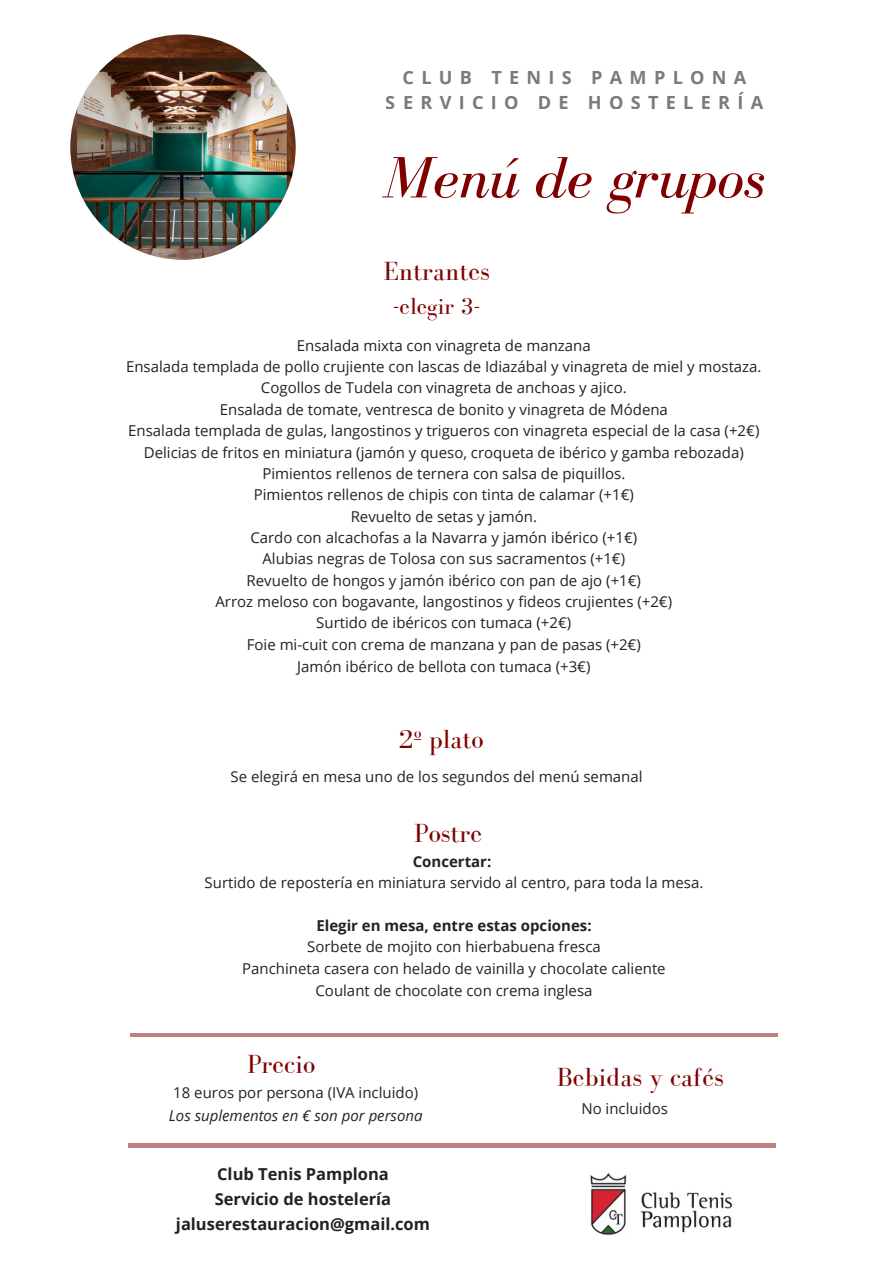
<style>
.page{position:relative;width:893px;height:1264px;background:#fff}
.page>*{position:absolute;margin:0;border:0;box-sizing:border-box;transform-origin:0 0}
.t1{font:italic 60px "Bodoni FLF";color:#800000}
.t2{font:27px "Bodoni FLF";color:#800000}
.t3{font:24px "Bodoni FLF";color:#800000}
.t4{font:700 18.15px/25.2px "Open Sans";letter-spacing:.4em;color:#222;text-align:center}
.t5{font:700 16.5px "Open Sans";color:#222}
.t6{font:15px "Open Sans";color:#222}
.t7{font:700 15px "Open Sans";color:#222}
.t8{font:italic 15px "Open Sans";color:#222}
</style>
<div class="page">
<hr style="left:130px;top:1033px;width:647px;height:3px;background:#800000">
<hr style="left:128px;top:1143px;width:647px;height:4px;background:#bf8080">
<img style="left:590px;top:1172px;width:143px;height:64px">
<img style="left:70px;top:34px;width:226px;height:226px;border-radius:50%">
<p class="t4" style="left:386px;top:64px;width:379px">CLUB TENIS PAMPLONA<br>SERVICIO DE HOSTELERÍA</p>
<p class="t1" style="left:384px;top:145px;width:383px">Menú de grupos</p>
<p class="t2" style="left:383px;top:256px;width:108px">Entrantes</p>
<p class="t3" style="left:393px;top:292px;width:89px">-elegir 3-</p>
<p class="t6" style="left:297px;top:334px;width:295px">Ensalada mixta con vinagreta de manzana</p>
<p class="t6" style="left:126px;top:356px;width:637px">Ensalada templada de pollo crujiente con lascas de Idiazábal y vinagreta de miel y mostaza.</p>
<p class="t6" style="left:261px;top:377px;width:367px">Cogollos de Tudela con vinagreta de anchoas y ajico.</p>
<p class="t6" style="left:220px;top:399px;width:449px">Ensalada de tomate, ventresca de bonito y vinagreta de Módena</p>
<p class="t6" style="left:128px;top:420px;width:632px">Ensalada templada de gulas, langostinos y trigueros con vinagreta especial de la casa (+2€)</p>
<p class="t6" style="left:144px;top:441px;width:601px">Delicias de fritos en miniatura (jamón y queso, croqueta de ibérico y gamba rebozada)</p>
<p class="t6" style="left:262px;top:463px;width:364px">Pimientos rellenos de ternera con salsa de piquillos.</p>
<p class="t6" style="left:254px;top:484px;width:382px">Pimientos rellenos de chipis con tinta de calamar (+1€)</p>
<p class="t6" style="left:350px;top:505px;width:188px">Revuelto de setas y jamón.</p>
<p class="t6" style="left:250px;top:527px;width:388px">Cardo con alcachofas a la Navarra y jamón ibérico (+1€)</p>
<p class="t6" style="left:262px;top:548px;width:364px">Alubias negras de Tolosa con sus sacramentos (+1€)</p>
<p class="t6" style="left:246px;top:569px;width:396px">Revuelto de hongos y jamón ibérico con pan de ajo (+1€)</p>
<p class="t6" style="left:215px;top:591px;width:458px">Arroz meloso con bogavante, langostinos y fideos crujientes (+2€)</p>
<p class="t6" style="left:316px;top:612px;width:256px">Surtido de ibéricos con tumaca (+2€)</p>
<p class="t6" style="left:247px;top:633px;width:395px">Foie mi-cuit con crema de manzana y pan de pasas (+2€)</p>
<p class="t6" style="left:297px;top:656px;width:295px">Jamón ibérico de bellota con tumaca (+3€)</p>
<p class="t2" style="left:399px;top:724px;width:86px">2º plato</p>
<p class="t6" style="left:230px;top:766px;width:413px">Se elegirá en mesa uno de los segundos del menú semanal</p>
<p class="t2" style="left:414px;top:818px;width:69px">Postre</p>
<p class="t7" style="left:412px;top:850px;width:80px">Concertar:</p>
<p class="t6" style="left:204px;top:872px;width:500px">Surtido de repostería en miniatura servido al centro, para toda la mesa.</p>
<p class="t7" style="left:316px;top:915px;width:277px">Elegir en mesa, entre estas opciones:</p>
<p class="t6" style="left:307px;top:936px;width:295px">Sorbete de mojito con hierbabuena fresca</p>
<p class="t6" style="left:242px;top:957px;width:425px">Panchineta casera con helado de vainilla y chocolate caliente</p>
<p class="t6" style="left:315px;top:980px;width:278px">Coulant de chocolate con crema inglesa</p>
<p class="t2" style="left:247px;top:1048px;width:70px">Precio</p>
<p class="t6" style="left:173px;top:1082px;width:246px">18 euros por persona (IVA incluido)</p>
<p class="t8" style="left:169px;top:1104px;width:255px">Los suplementos en € son por persona</p>
<p class="t5" style="left:217px;top:1162px;width:173px">Club Tenis Pamplona</p>
<p class="t5" style="left:215px;top:1187px;width:178px">Servicio de hostelería</p>
<p class="t5" style="left:176px;top:1212px;width:255px">jaluserestauracion@gmail.com</p>
<p class="t2" style="left:556px;top:1062px;width:168px">Bebidas y cafés</p>
<p class="t6" style="left:581px;top:1097px;width:88px">No incluidos</p>
</div>
